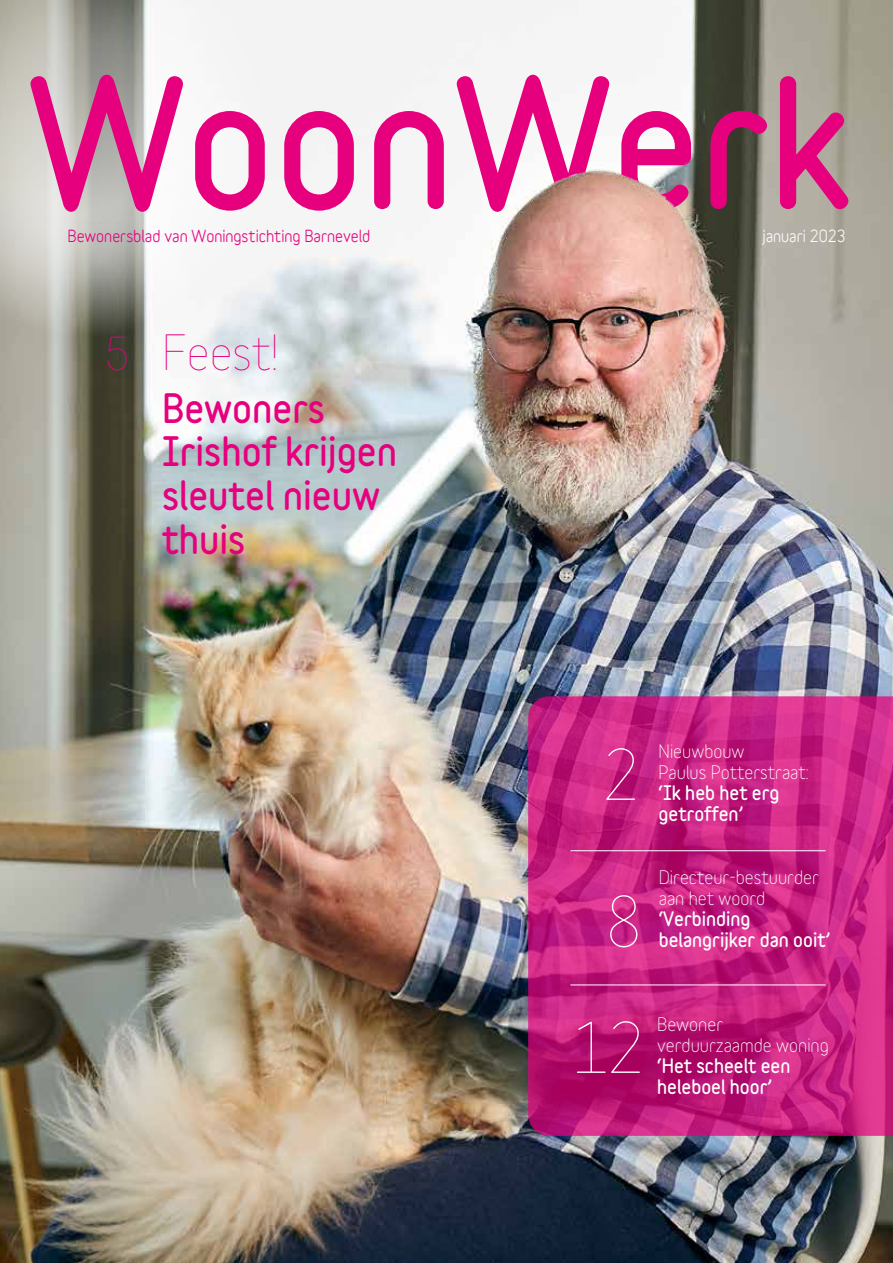
<style>
.page{position:relative;width:893px;height:1263px;background:#fff}
.page>*{position:absolute;margin:0;border:0;box-sizing:border-box;transform-origin:0 0}
.t1{font:900 162px "Variable";color:#e6007d}
.t2{font:300 69px/147px "Variable";color:#fff}
.t3{font:300 48.15px "Variable";color:#e6007d}
.t4{font:900 36.3px/43.7px "Variable";color:#e6007d}
.t5{font:18px/21px "Variable";color:#fff}
.t6{font:900 18px/21px "Variable";color:#fff}
.t7{font:700 15.75px "Variable";color:#e6007d}
.t8{font:700 15.75px "Variable";color:#fff}
.s1{font-size:45px}
</style>
<div class="page">
<img style="left:0;top:0;width:893px;height:1263px">
<svg style="left:528px;top:696px;width:365px;height:440px;background:#c6217f"></svg>
<svg style="left:0;top:0;width:277px;height:337px"></svg>
<hr style="left:570px;top:850px;width:256px;height:1px;background:#fff">
<hr style="left:570px;top:984px;width:256px;height:1px;background:#fff">
<h1 class="t1" style="left:28px;top:39px;width:824px">WoonWerk</h1>
<p class="t7" style="left:68px;top:227px;width:304px">Bewonersblad van Woningstichting Barneveld</p>
<h3 class="t3" style="left:105px;top:324px;width:175px"><span class="s1">5</span> Feest!</h3>
<h3 class="t4" style="left:162px;top:386px;width:237px">Bewoners<br>Irishof krijgen sleutel nieuw thuis</h3>
<p class="t8" style="left:762px;top:227px;width:85px">januari 2023</p>
<h2 class="t2" style="left:603px;top:701px;width:41px">2<br>8</h2>
<p class="t5" style="left:659px;top:740px;width:152px">Nieuwbouw<br>Paulus Potterstraat:</p>
<p class="t6" style="left:659px;top:782px;width:122px">‘Ik heb het erg getroffen’</p>
<p class="t5" style="left:659px;top:866px;width:162px">Directeur-bestuurder aan het woord</p>
<p class="t6" style="left:659px;top:908px;width:173px">‘Verbinding belangrijker dan ooit’</p>
<h2 class="t2" style="left:571px;top:974px;width:75px">12</h2>
<p class="t5" style="left:657px;top:1013px;width:173px">Bewoner verduurzaamde woning</p>
<p class="t6" style="left:657px;top:1055px;width:135px">‘Het scheelt een heleboel hoor’</p>
</div>
